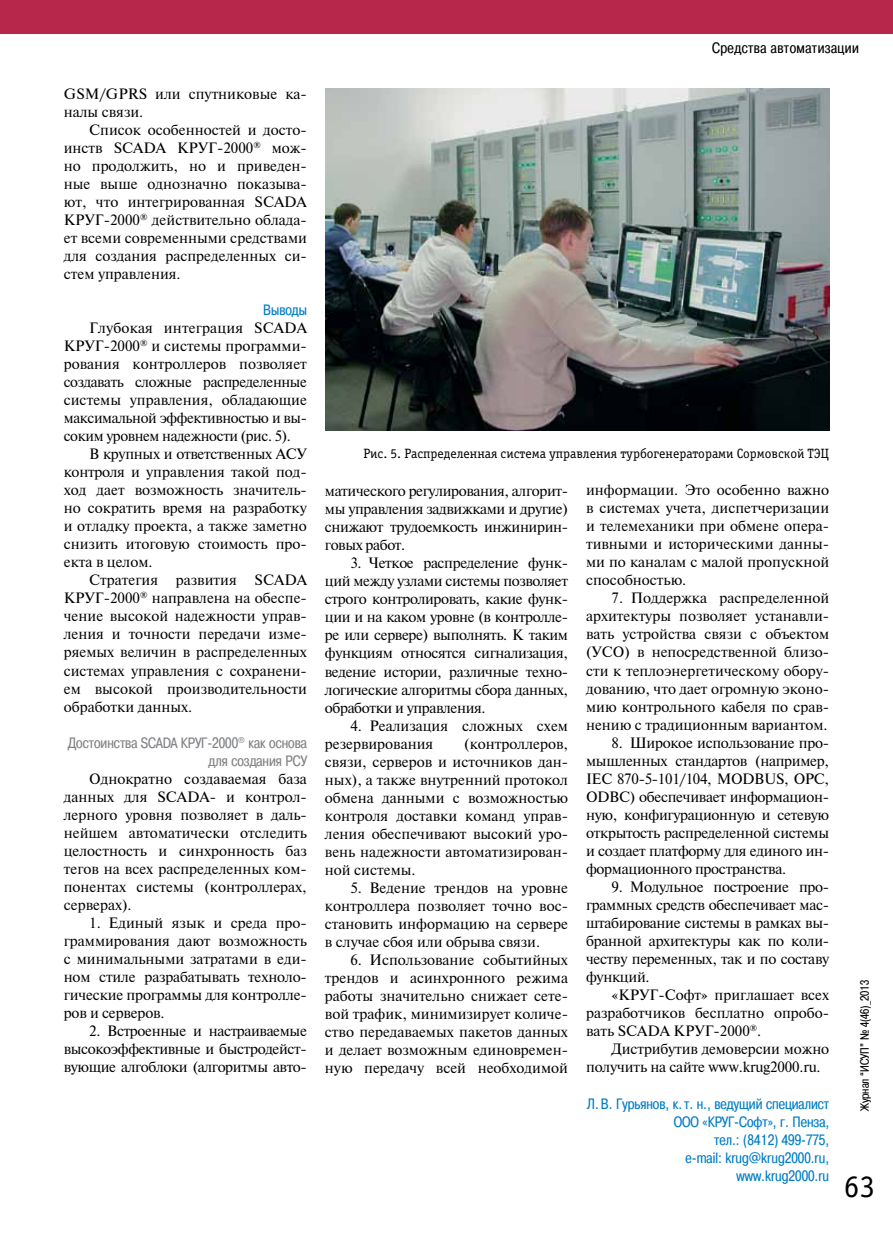
<style>
.page{position:relative;width:893px;height:1234px;background:#fff}
.page>*{position:absolute;margin:0;border:0;box-sizing:border-box;transform-origin:0 0}
.t1{font:31.5px "Officina Serif C";color:#000}
.t2{font:15px/18px "Newton";color:#000;text-align:justify}
.t3{font:15px/18px "Pragmatica Cond C";color:#007dc5;text-align:right}
.t4{font:15px/18px "Pragmatica Cond C";color:#808285;text-align:right}
.t5{font:15px "Pragmatica Cond C";letter-spacing:.03em;color:#000}
.t6{font:13.5px "Officina Serif C";color:#000}
.t7{font:12px "Pragmatica Cond C";color:#000}
</style>
<div class="page">
<div style="left:0;top:0;width:893px;height:34px;background:#b7274c"></div>
<img style="left:325px;top:88px;width:504px;height:342px">
<p class="t2" style="left:64px;top:84px;width:245px">GSM/GPRS или спутниковые ка&shy;налы связи.</p>
<p class="t2" style="left:64px;top:120px;width:245px;text-indent:26px">Список особенностей и досто&shy;инств SCADA КРУГ‑2000<sup>®</sup> мож&shy;но продолжить, но и приведен&shy;ные выше однозначно показыва&shy;ют, что интегрированная SCADA КРУГ‑2000<sup>®</sup> действительно облада&shy;ет всеми современными средствами для создания распределенных си&shy;стем управления.</p>
<p class="t3" style="left:263px;top:301px;width:45px">Выводы</p>
<p class="t2" style="left:64px;top:318px;width:245px;text-indent:26px">Глубокая интеграция SCADA КРУГ‑2000<sup>®</sup> и системы программи&shy;рования контроллеров позволяет создавать сложные распределенные системы управления, обладающие максимальной эффективностью и вы&shy;соким уровнем надежности (рис. 5).</p>
<p class="t2" style="left:64px;top:444px;width:245px;text-indent:26px">В крупных и ответственных АСУ контроля и управления такой под&shy;ход дает возможность значитель&shy;но сократить время на разработку и отладку проекта, а также заметно снизить итоговую стоимость про&shy;екта в целом.</p>
<p class="t2" style="left:64px;top:570px;width:245px;text-indent:26px">Стратегия развития SCADA КРУГ‑2000<sup>®</sup> направлена на обеспе&shy;чение высокой надежности управ&shy;ления и точности передачи изме&shy;ряемых величин в распределенных системах управления с сохранени&shy;ем высокой производительности обработки данных.</p>
<p class="t4" style="left:68px;top:733px;width:240px">Достоинства SCADA КРУГ‑2000<sup>®</sup> как основа для создания РСУ</p>
<p class="t2" style="left:64px;top:768px;width:245px;text-indent:26px">Однократно создаваемая база данных для SCADA- и контрол&shy;лерного уровня позволяет в даль&shy;нейшем автоматически отследить целостность и синхронность баз тегов на всех распределенных ком&shy;понентах системы (контроллерах, серверах).</p>
<p class="t2" style="left:64px;top:912px;width:245px;text-indent:26px">1. Единый язык и среда про&shy;граммирования дают возможность с минимальными затратами в еди&shy;ном стиле разрабатывать техноло&shy;гические программы для контролле&shy;ров и серверов.</p>
<p class="t2" style="left:64px;top:1020px;width:245px;text-indent:26px">2. Встроенные и настраиваемые высокоэффективные и быстродейст&shy;вующие алгоблоки (алгоритмы авто-</p>
<p class="t5" style="left:712px;top:39px;width:148px">Средства автоматизации</p>
<p class="t6" style="left:363px;top:446px;width:467px">Рис. 5. Распределенная система управления турбогенераторами Сормовской ТЭЦ</p>
<p class="t2" style="left:325px;top:481px;width:245px">матического регулирования, алгорит&shy;мы управления задвижками и другие) снижают трудоемкость инжинирин&shy;говых работ.</p>
<p class="t2" style="left:325px;top:553px;width:245px;text-indent:26px">3. Четкое распределение функ&shy;ций между узлами системы позволяет строго контролировать, какие функ&shy;ции и на каком уровне (в контролле&shy;ре или сервере) выполнять. К таким функциям относятся сигнализация, ведение истории, различные техно&shy;логические алгоритмы сбора данных, обработки и управления.</p>
<p class="t2" style="left:325px;top:715px;width:245px;text-indent:26px">4. Реализация сложных схем резервирования</p>
<p class="t2" style="left:325px;top:733px;width:245px;text-indent:139px">(контроллеров, связи, серверов и источников дан&shy;ных), а также внутренний протокол обмена данными с возможностью контроля доставки команд управ&shy;ления обеспечивают высокий уро&shy;вень надежности автоматизирован&shy;ной системы.</p>
<p class="t2" style="left:325px;top:877px;width:245px;text-indent:26px">5. Ведение трендов на уровне контроллера позволяет точно вос&shy;становить информацию на сервере в случае сбоя или обрыва связи.</p>
<p class="t2" style="left:325px;top:949px;width:245px;text-indent:26px">6. Использование событийных трендов и асинхронного режима работы значительно снижает сете&shy;вой трафик, минимизирует количе&shy;ство передаваемых пакетов данных и делает возможным единовремен&shy;ную передачу всей необходимой</p>
<p class="t2" style="left:586px;top:480px;width:245px">информации. Это особенно важно в системах учета, диспетчеризации и телемеханики при обмене опера&shy;тивными и историческими данны&shy;ми по каналам с малой пропускной способностью.</p>
<p class="t2" style="left:586px;top:588px;width:245px;text-indent:26px">7. Поддержка распределенной архитектуры позволяет устанавли&shy;вать устройства связи с объектом (УСО) в непосредственной близо&shy;сти к теплоэнергетическому обору&shy;дованию, что дает огромную эконо&shy;мию контрольного кабеля по срав&shy;нению с традиционным вариантом.</p>
<p class="t2" style="left:586px;top:732px;width:245px;text-indent:26px">8. Широкое использование про&shy;мышленных стандартов (например, IEC 870-5-101/104, MODBUS, ОРС, ODBC) обеспечивает информацион&shy;ную, конфигурационную и сетевую открытость распределенной системы и создает платформу для единого ин&shy;формационного пространства.</p>
<p class="t2" style="left:586px;top:876px;width:245px;text-indent:26px">9. Модульное построение про&shy;граммных средств обеспечивает мас&shy;штабирование системы в рамках вы&shy;бранной архитектуры как по коли&shy;честву переменных, так и по составу функций.</p>
<p class="t2" style="left:586px;top:984px;width:245px;text-indent:26px">«КРУГ-Софт» приглашает всех разработчиков бесплатно опробо&shy;вать SCADA КРУГ‑2000<sup>®</sup>.</p>
<p class="t2" style="left:586px;top:1038px;width:245px;text-indent:26px">Дистрибутив демоверсии можно получить на сайте www.krug2000.ru.</p>
<p class="t3" style="left:587px;top:1094px;width:243px">Л.В. Гурьянов, к.т. н., ведущий специалист<br>ООО «КРУГ-Софт», г. Пенза,<br>тел.: (8412) 499-775,<br>e‑mail: krug@krug2000.ru,<br>www.krug2000.ru</p>
<p class="t7" style="left:858px;top:1110px;width:133px;rotate:-90deg">Журнал “ИСУП” № 4(46)_2013</p>
<h1 class="t1" style="left:844px;top:1168px;width:33px">63</h1>
</div>
